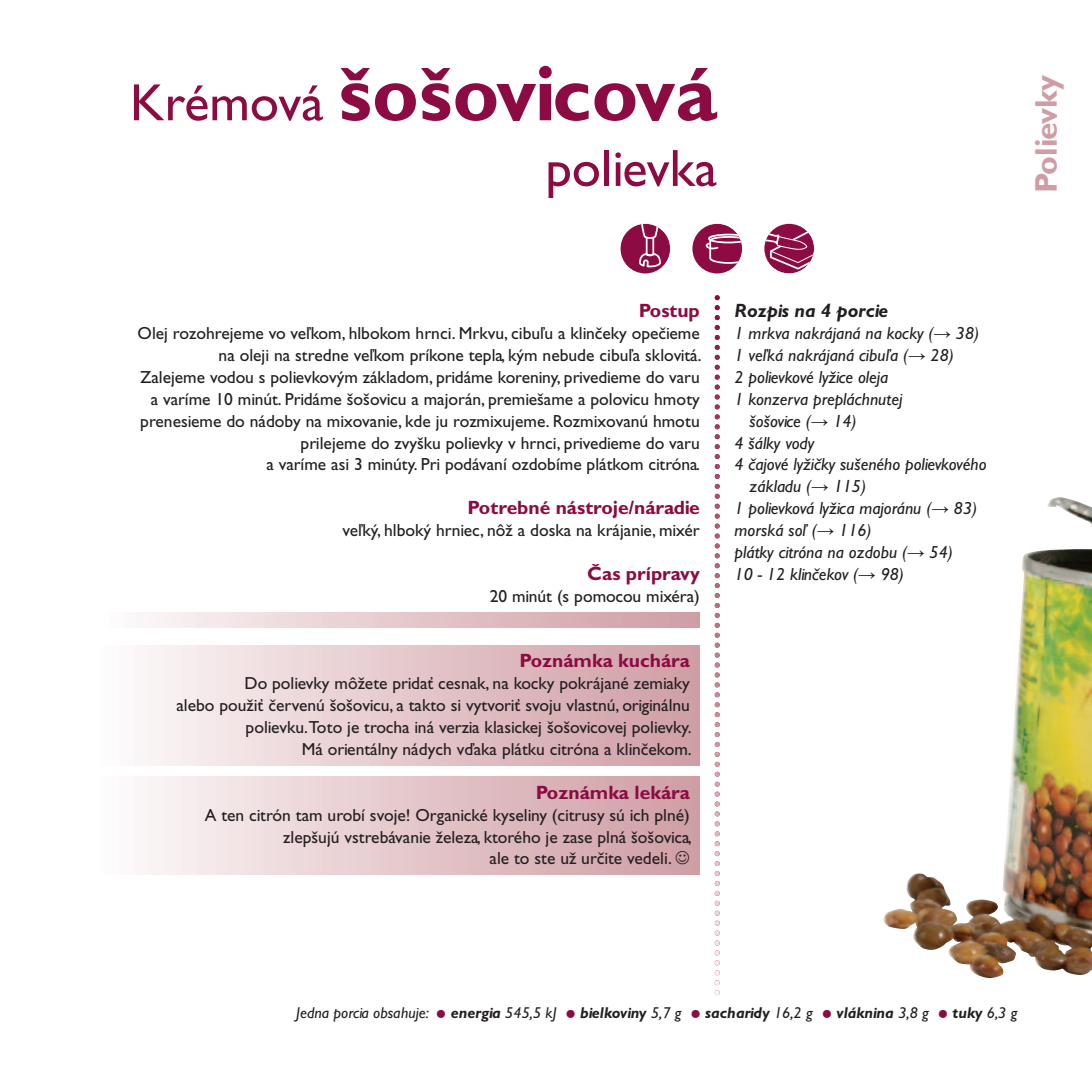
<style>
.page{position:relative;width:1092px;height:1092px;background:#fff}
.page>*{position:absolute;margin:0;border:0;box-sizing:border-box;transform-origin:0 0}
.t1{font:700 78.75px "Gill Sans CE";color:#8c0b42}
.t2{font:52.5px "Gill Sans CE";color:#8c0b42}
.t3{font:700 31.5px "Gill Sans CE";letter-spacing:-.015em;color:#cf9ea5}
.t4{font:700 19.25px "Gill Sans CE";color:#8c0b42}
.t5{font:italic 700 19.25px "Gill Sans CE";color:#231f20}
.t6{font:17.5px/21.9px "Gill Sans CE";color:#231f20;text-align:right}
.t7{font:italic 17.5px "Gill Sans CE";color:#231f20}
.t8{font:italic 15.75px "Gill Sans CE";color:#231f20}
.s1{font-weight:400;font-size:52.5px}
.s2{font-family:"Arial"}
.s3{color:#8c0b42}
.s4{font-weight:700}
</style>
<div class="page">
<div style="left:99px;top:645px;width:600px;height:120px;background:linear-gradient(to right,#fdfafa,#ce9ca3)"></div>
<div style="left:99px;top:776px;width:600px;height:98px;background:linear-gradient(to right,#fdfafa,#ce9ca3)"></div>
<svg style="left:714px;top:295px;width:5px;height:700px"></svg>
<div style="left:692px;top:224px;width:50px;height:49px;background:#8c0b42;border-radius:50%"></div>
<svg style="left:705px;top:233px;width:37px;height:32px"></svg>
<div style="left:620px;top:224px;width:50px;height:49px;background:#8c0b42;border-radius:50%"></div>
<svg style="left:638px;top:224px;width:23px;height:44px"></svg>
<div style="left:764px;top:224px;width:50px;height:49px;background:#8c0b42;border-radius:50%"></div>
<svg style="left:764px;top:229px;width:50px;height:41px"></svg>
<img style="left:885px;top:497px;width:206px;height:481px">
<svg style="left:676px;top:851px;width:13px;height:13px"></svg>
<h1 class="t1" style="left:130px;top:64px;width:588px"><span class="s1">Krémová</span> šošovicová</h1>
<h2 class="t2" style="left:545px;top:148px;width:173px">polievka</h2>
<p class="t4" style="left:638px;top:303px;width:63px">Postup</p>
<p class="t6" style="left:138px;top:324px;width:565px">Olej rozohrejeme vo veľkom, hlbokom hrnci. Mrkvu, cibuľu a klinčeky opečieme na oleji na stredne veľkom príkone tepla, kým nebude cibuľa sklovitá.<br>Zalejeme vodou s polievkovým základom, pridáme koreniny, privedieme do varu a varíme 10 minút. Pridáme šošovicu a majorán, premiešame a polovicu hmoty prenesieme do nádoby na mixovanie, kde ju rozmixujeme. Rozmixovanú hmotu prilejeme do zvyšku polievky v hrnci, privedieme do varu<br>a varíme asi 3 minúty. Pri podávaní ozdobíme plátkom citróna.</p>
<p class="t4" style="left:467px;top:500px;width:234px">Potrebné nástroje/náradie</p>
<p class="t6" style="left:342px;top:521px;width:359px">veľký, hlboký hrniec, nôž a doska na krájanie, mixér</p>
<p class="t4" style="left:587px;top:566px;width:114px">Čas prípravy</p>
<p class="t6" style="left:489px;top:586px;width:211px">20 minút (s pomocou mixéra)</p>
<p class="t4" style="left:519px;top:653px;width:172px">Poznámka kuchára</p>
<p class="t6" style="left:176px;top:674px;width:516px">Do polievky môžete pridať cesnak, na kocky pokrájané zemiaky<br>alebo použiť červenú šošovicu, a takto si vytvoriť svoju vlastnú, originálnu polievku.Toto je trocha iná verzia klasickej šošovicovej polievky.<br>Má orientálny nádych vďaka plátku citróna a klinčekom.</p>
<p class="t4" style="left:535px;top:785px;width:156px">Poznámka lekára</p>
<p class="t6" style="left:205px;top:805px;width:486px">A ten citrón tam urobí svoje! Organické kyseliny (citrusy sú ich plné)</p>
<p class="t6" style="left:283px;top:827px;width:410px">zlepšujú vstrebávanie železa, ktorého je zase plná šošovica,</p>
<p class="t6" style="left:489px;top:849px;width:184px">ale to ste už určite vedeli.</p>
<p class="t5" style="left:734px;top:303px;width:155px">Rozpis na 4 porcie</p>
<p class="t7" style="left:734px;top:326px;width:246px">1 mrkva nakrájaná na kocky (<span class="s2">→</span> 38)</p>
<p class="t7" style="left:734px;top:348px;width:221px">1 veľká nakrájaná cibuľa (<span class="s2">→</span> 28)</p>
<p class="t7" style="left:734px;top:370px;width:155px">2 polievkové lyžice oleja</p>
<p class="t7" style="left:734px;top:392px;width:169px">1 konzerva prepláchnutej</p>
<p class="t7" style="left:749px;top:414px;width:109px">šošovice (<span class="s2">→</span> 14)</p>
<p class="t7" style="left:734px;top:436px;width:81px">4 šálky vody</p>
<p class="t7" style="left:734px;top:458px;width:253px">4 čajové lyžičky sušeného polievkového</p>
<p class="t7" style="left:749px;top:480px;width:118px">základu (<span class="s2">→</span> 115)</p>
<p class="t7" style="left:734px;top:501px;width:244px">1 polievková lyžica majoránu (<span class="s2">→</span> 83)</p>
<p class="t7" style="left:734px;top:523px;width:139px">morská soľ (<span class="s2">→</span> 116)</p>
<p class="t7" style="left:734px;top:545px;width:220px">plátky citróna na ozdobu (<span class="s2">→</span> 54)</p>
<p class="t7" style="left:734px;top:567px;width:171px">10 - 12 klinčekov (<span class="s2">→</span> 98)</p>
<h3 class="t3" style="left:1034px;top:193px;width:120px;rotate:-90deg">Polievky</h3>
<p class="t8" style="left:296px;top:1006px;width:722px">Jedna porcia obsahuje: <span class="s3">●</span> <span class="s4">energia</span> 545,5 kJ <span class="s3">●</span> <span class="s4">bielkoviny</span> 5,7 g <span class="s3">●</span> <span class="s4">sacharidy</span> 16,2 g <span class="s3">●</span> <span class="s4">vláknina</span> 3,8 g <span class="s3">●</span> <span class="s4">tuky</span> 6,3 g</p>
</div>
